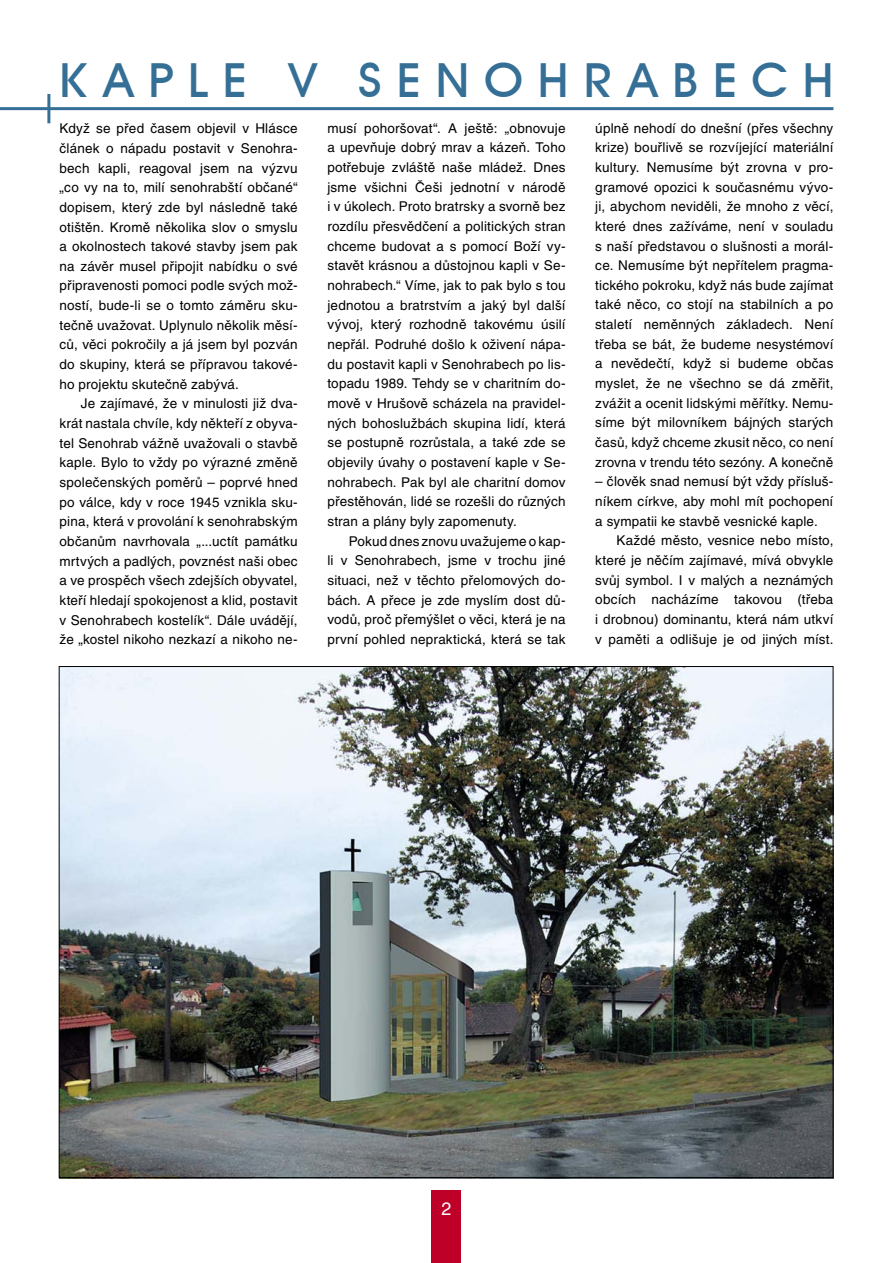
<style>
.page{position:relative;width:893px;height:1263px;background:#fff}
.page>*{position:absolute;margin:0;border:0;box-sizing:border-box;transform-origin:0 0}
.t1{font:500 47.1px "Avant Garde IT Cby BT";letter-spacing:.3em;color:#356f96;scale:1.05 1}
.t2{font:18px "Helvetica CE";color:#fff}
.t3{font:13.5px/19.6px "Helvetica CE";letter-spacing:.015em;color:#000;text-align:justify}
</style>
<div class="page">
<div style="left:432px;top:1191px;width:29px;height:72px;background:#be0028"></div>
<img style="left:59px;top:668px;width:774px;height:511px">
<hr style="left:0;top:107px;width:833px;height:3px;background:#356f96">
<hr style="left:47px;top:94px;width:3px;height:29px;background:#356f96">
<h1 class="t1" style="left:60px;top:52px;width:738px">KAPLE V SENOHRABECH</h1>
<p class="t3" style="left:595px;top:118px;width:240px">úplně nehodí do dnešní (přes všechny krize) bouřlivě se rozvíjející materiální kultury. Nemusíme být zrovna v pro&shy;gramové opozici k současnému vývo&shy;ji, abychom neviděli, že mnoho z věcí, které dnes zažíváme, není v souladu s naší představou o slušnosti a morál&shy;ce. Nemusíme být nepřítelem pragma&shy;tického pokroku, když nás bude zajímat také něco, co stojí na stabilních a po staletí neměnných základech. Není třeba se bát, že budeme nesystémoví a nevědečtí, když si budeme občas myslet, že ne všechno se dá změřit, zvážit a ocenit lidskými měřítky. Nemu&shy;síme být milovníkem bájných starých časů, když chceme zkusit něco, co není zrovna v trendu této sezóny. A konečně</p>
<p class="t3" style="left:595px;top:472px;width:240px">– člověk snad nemusí být vždy přísluš&shy;níkem církve, aby mohl mít pochopení a sympatii ke stavbě vesnické kaple.</p>
<p class="t3" style="left:595px;top:531px;width:240px;text-indent:21px">Každé město, vesnice nebo místo, které je něčím zajímavé, mívá obvykle svůj symbol. I v malých a neznámých obcích nacházíme takovou (třeba i drobnou) dominantu, která nám utkví v paměti a odlišuje je od jiných míst.</p>
<p class="t3" style="left:327px;top:118px;width:240px">musí pohoršovat“. A ještě: „obnovuje a upevňuje dobrý mrav a kázeň. Toho potřebuje zvláště naše mládež. Dnes jsme všichni Češi jednotní v národě i v úkolech. Proto bratrsky a svorně bez rozdílu přesvědčení a politických stran chceme budovat a s pomocí Boží vy&shy;stavět krásnou a důstojnou kapli v Se&shy;nohrabech.“ Víme, jak to pak bylo s tou jednotou a bratrstvím a jaký byl další vývoj, který rozhodně takovému úsilí nepřál. Podruhé došlo k oživení nápa&shy;du postavit kapli v Senohrabech po lis&shy;topadu 1989. Tehdy se v charitním do&shy;mově v Hrušově scházela na pravidel&shy;ných bohoslužbách skupina lidí, která se postupně rozrůstala, a také zde se objevily úvahy o postavení kaple v Se&shy;nohrabech. Pak byl ale charitní domov přestěhován, lidé se rozešli do různých stran a plány byly zapomenuty.</p>
<p class="t3" style="left:327px;top:531px;width:240px;text-indent:21px">Pokud dnes znovu uvažujeme o kap&shy;li v Senohrabech, jsme v trochu jiné situaci, než v těchto přelomových do&shy;bách. A přece je zde myslím dost dů&shy;vodů, proč přemýšlet o věci, která je na první pohled nepraktická, která se tak</p>
<p class="t3" style="left:60px;top:119px;width:240px">Když se před časem objevil v Hlásce článek o nápadu postavit v Senohra&shy;bech kapli, reagoval jsem na výzvu „co vy na to, milí senohrabští občané“ dopisem, který zde byl následně také otištěn. Kromě několika slov o smyslu a okolnostech takové stavby jsem pak na závěr musel připojit nabídku o své připravenosti pomoci podle svých mož&shy;ností, bude-li se o tomto záměru sku&shy;tečně uvažovat. Uplynulo několik měsí&shy;ců, věci pokročily a já jsem byl pozván do skupiny, která se přípravou takové&shy;ho projektu skutečně zabývá.</p>
<p class="t3" style="left:60px;top:394px;width:240px;text-indent:21px">Je zajímavé, že v minulosti již dva&shy;krát nastala chvíle, kdy někteří z obyva&shy;tel Senohrab vážně uvažovali o stavbě kaple. Bylo to vždy po výrazné změně společenských poměrů – poprvé hned po válce, kdy v roce 1945 vznikla sku&shy;pina, která v provolání k senohrabským občanům navrhovala „...uctít památku mrtvých a padlých, povznést naši obec a ve prospěch všech zdejších obyvatel, kteří hledají spokojenost a klid, postavit v Senohrabech kostelík“. Dále uvádějí, že „kostel nikoho nezkazí a nikoho ne-</p>
<h2 class="t2" style="left:441px;top:1199px;width:12px">2</h2>
</div>
